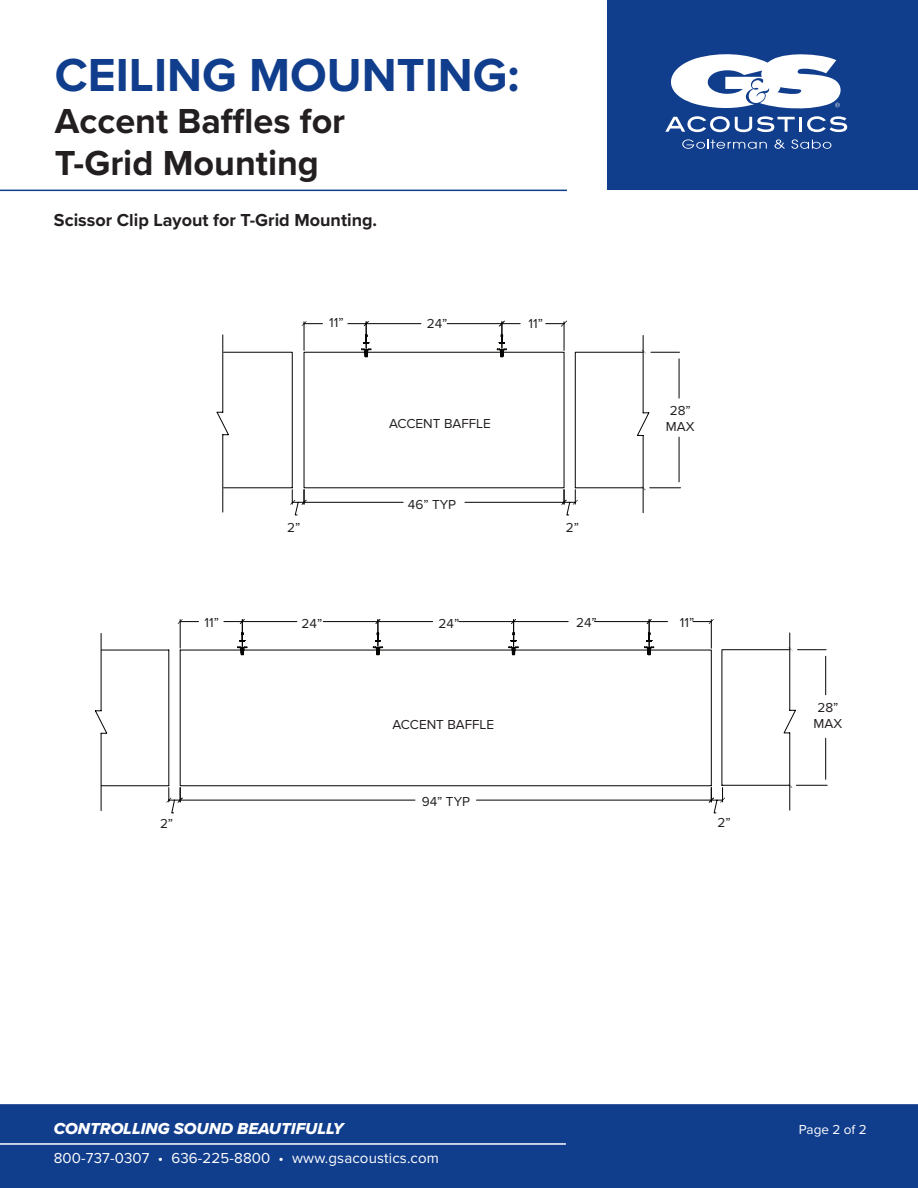
<style>
.page{position:relative;width:918px;height:1188px;background:#fff}
.page>*{position:absolute;margin:0;border:0;box-sizing:border-box;transform-origin:0 0}
.t1{font:700 48px "Proxima Nova";color:#103d8c}
.t2{font:700 36px/42px "Proxima Nova";color:#231f20}
.t3{font:700 18px "Proxima Nova";color:#231f20}
.t4{font:16.5px "Proxima Nova Extrabld It";color:#fff}
.t5{font:15px "Proxima Nova";letter-spacing:.01em;color:#fff}
.t6{font:13.5px/16.5px "Proxima Nova";color:#231f20}
.t7{font:13.5px "Proxima Nova";color:#fff}
</style>
<div class="page">
<div style="left:0;top:1104px;width:918px;height:84px;background:#103d8c"></div>
<div style="left:607px;top:0;width:311px;height:190px;background:#103d8c"></div>
<svg style="left:682px;top:139px;width:85px;height:10px"></svg>
<svg style="left:775px;top:139px;width:10px;height:10px"></svg>
<svg style="left:791px;top:139px;width:40px;height:10px"></svg>
<svg style="left:665px;top:116px;width:130px;height:16px"></svg>
<hr style="left:799px;top:117px;width:3px;height:15px;background:#fff">
<svg style="left:807px;top:116px;width:40px;height:16px"></svg>
<svg style="left:671px;top:54px;width:170px;height:55px"></svg>
<hr style="left:0;top:1143px;width:566px;height:2px;background:#fff">
<hr style="left:0;top:190px;width:567px;height:1px;background:#103d8c">
<hr style="left:476px;top:800px;width:235px;height:1px;background:#040503">
<svg style="left:709px;top:787px;width:16px;height:26px"></svg>
<svg style="left:95px;top:619px;width:470px;height:192px"></svg>
<svg style="left:301px;top:321px;width:219px;height:13px"></svg>
<svg style="left:216px;top:334px;width:612px;height:452px"></svg>
<svg style="left:783px;top:632px;width:14px;height:179px"></svg>
<h1 class="t1" style="left:55px;top:39px;width:466px">CEILING MOUNTING:</h1>
<h2 class="t2" style="left:55px;top:99px;width:292px">Accent Baffles for<br>T-Grid Mounting</h2>
<h3 class="t3" style="left:54px;top:207px;width:325px">Scissor Clip Layout for T-Grid Mounting.</h3>
<p class="t6" style="left:329px;top:315px;width:16px">11”</p>
<p class="t6" style="left:427px;top:316px;width:22px">24”</p>
<p class="t6" style="left:529px;top:315px;width:16px">11”</p>
<p class="t6" style="left:389px;top:415px;width:103px">ACCENT BAFFLE</p>
<p class="t6" style="left:408px;top:496px;width:50px">46” TYP</p>
<p class="t6" style="left:287px;top:520px;width:15px">2”</p>
<p class="t6" style="left:566px;top:519px;width:15px">2”</p>
<p class="t6" style="left:666px;top:402px;width:30px">28”<br>MAX</p>
<p class="t6" style="left:205px;top:614px;width:16px">11”</p>
<p class="t6" style="left:302px;top:615px;width:22px">24”</p>
<p class="t6" style="left:439px;top:615px;width:22px">24”</p>
<p class="t6" style="left:576px;top:615px;width:22px">24”</p>
<p class="t6" style="left:680px;top:615px;width:16px">11”</p>
<p class="t6" style="left:392px;top:717px;width:103px">ACCENT BAFFLE</p>
<p class="t6" style="left:422px;top:793px;width:50px">94” TYP</p>
<p class="t6" style="left:160px;top:815px;width:15px">2”</p>
<p class="t6" style="left:718px;top:815px;width:15px">2”</p>
<p class="t6" style="left:814px;top:699px;width:30px">28”<br>MAX</p>
<p class="t4" style="left:54px;top:1116px;width:291px">CONTROLLING SOUND BEAUTIFULLY</p>
<p class="t5" style="left:54px;top:1150px;width:387px">800-737-0307 • 636-225-8800 • www.gsacoustics.com</p>
<p class="t7" style="left:799px;top:1122px;width:69px">Page 2 of 2</p>
</div>
